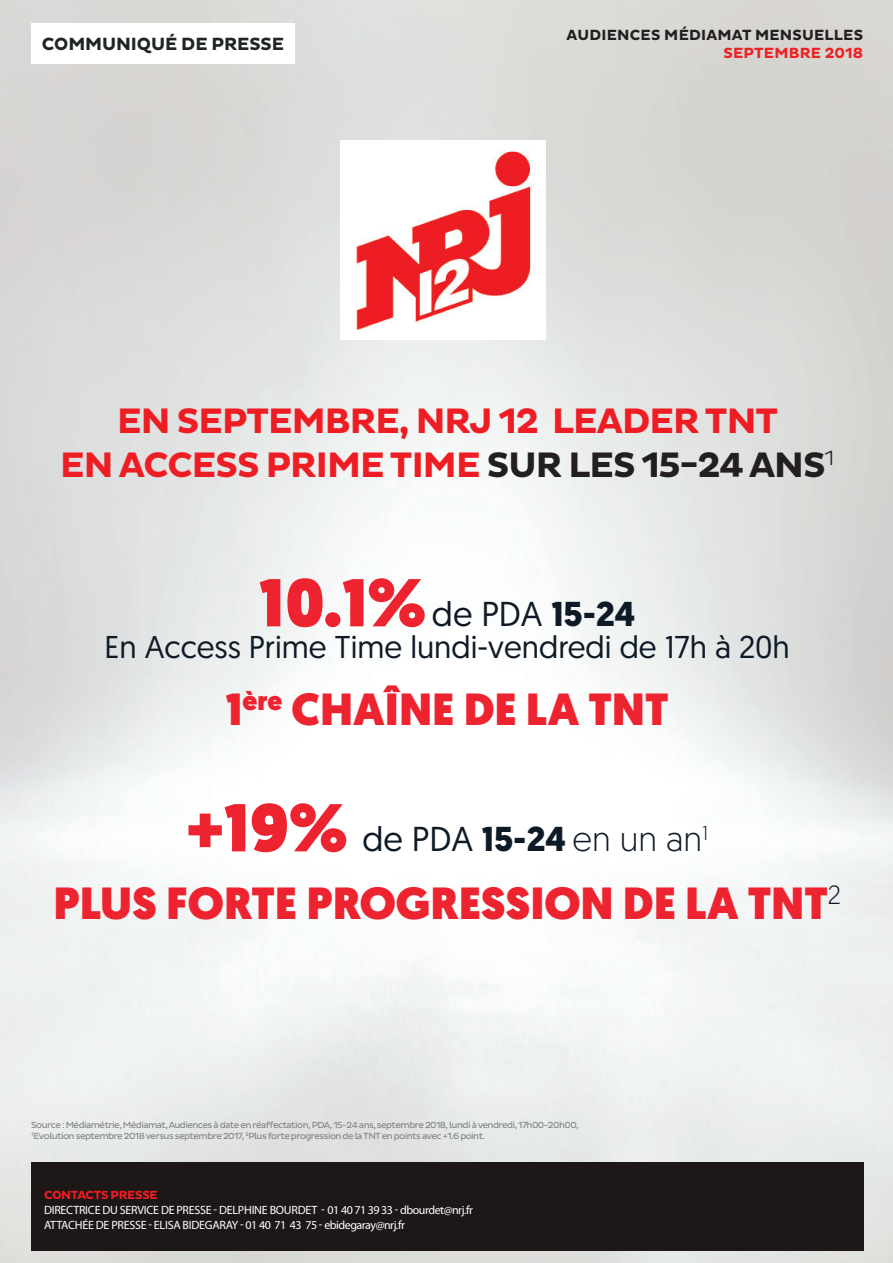
<style>
.page{position:relative;width:893px;height:1263px;background:#fff}
.page>*{position:absolute;margin:0;border:0;box-sizing:border-box;transform-origin:0 0}
.t1{font:900 67.5px "Geomanist";color:#ed2430}
.t2{font:900 45px "Geomanist";color:#ed2430}
.t3{font:700 36px "Pluto Sans";letter-spacing:-.025em;color:#ee1d23}
.t4{font:300 34.5px "Geomanist";color:#0f1a27}
.t5{font:31.5px "Geomanist";color:#0f1a27}
.t6{font:700 18px "Pluto Sans";letter-spacing:-.005em;color:#1f2424}
.t7{font:700 15px "Pluto Sans";letter-spacing:.015em;color:#231f20}
.t8{font:700 15px "Pluto Sans";letter-spacing:.015em;color:#ee2123}
.TEXTE__RECTANGLE_NOI{font:12px "Myriad Pro";letter-spacing:-.02em;color:#fff}
.TEXTE__RECTANGLE_NOI-2{font:700 12px "Pluto Sans";letter-spacing:-.025em;color:#ee1d23}
.TEXTE__CONDITIONS{font:9px "Pluto Sans";letter-spacing:-.06em;color:#808285}
.s1{color:#231f20}
.s2{font-weight:400;font-size:34.5px;color:#0f1a27}
.s3{font-weight:700;font-size:34.5px;color:#0f1a27}
.s4{font-weight:900;font-size:67.5px;color:#ed2430}
.s5{font-weight:400}
.s6{font-weight:700}
</style>
<div class="page">
<img style="left:0;top:0;width:805px;height:1263px">
<img style="left:805px;top:0;width:88px;height:1263px">
<div style="left:31px;top:1162px;width:832px;height:88px;background:#1d1718"></div>
<div style="left:31px;top:23px;width:264px;height:41px;background:#fff"></div>
<img style="left:340px;top:140px;width:205px;height:199px">
<p class="t6" style="left:42px;top:34px;width:244px">COMMUNIQUÉ DE PRESSE</p>
<p class="t7" style="left:567px;top:26px;width:298px">AUDIENCES MÉDIAMAT MENSUELLES</p>
<p class="t8" style="left:723px;top:44px;width:141px">SEPTEMBRE 2018</p>
<p class="t3" style="left:117px;top:401px;width:662px">EN SEPTEMBRE, NRJ 12 LEADER TNT</p>
<p class="t3" style="left:60px;top:444px;width:776px">EN ACCESS PRIME TIME <span class="s1">SUR LES 15-24 ANS</span><sup>1</sup></p>
<p class="t1" style="left:259px;top:557px;width:378px">10.1% <span class="s2">de PDA</span> <span class="s3">15-24</span></p>
<p class="t5" style="left:104px;top:626px;width:687px">En Access Prime Time lundi-vendredi de 17h à 20h</p>
<p class="t2" style="left:226px;top:679px;width:444px">1<sup>ère</sup> CHAÎNE DE LA TNT</p>
<p class="t4" style="left:186px;top:817px;width:523px"><span class="s4">+19%</span> <span class="s5">de PDA</span> <span class="s6">15-24</span> en un an<sup>1</sup></p>
<p class="t2" style="left:53px;top:872px;width:789px">PLUS FORTE PROGRESSION DE LA TNT<sup>2</sup></p>
<p class="TEXTE__CONDITIONS" style="left:31px;top:1120px;width:549px">Source : Médiamétrie, Médiamat, Audiences à date en réaffectation, PDA, 15-24 ans, septembre 2018, lundi à vendredi, 17h00-20h00,</p>
<p class="TEXTE__CONDITIONS" style="left:31px;top:1131px;width:455px"><sup>1</sup>Evolution septembre 2018 versus septembre 2017, <sup>2</sup>Plus forte progression de la TNT en points avec +1.6 point.</p>
<p class="TEXTE__RECTANGLE_NOI-2" style="left:44px;top:1188px;width:115px">CONTACTS PRESSE</p>
<p class="TEXTE__RECTANGLE_NOI" style="left:44px;top:1202px;width:430px">DIRECTRICE DU SERVICE DE PRESSE - DELPHINE BOURDET - 01 40 71 39 33 - dbourdet@nrj.fr</p>
<p class="TEXTE__RECTANGLE_NOI" style="left:44px;top:1217px;width:362px">ATTACHÉE DE PRESSE - ELISA BIDEGARAY - 01 40 71 43 75 - ebidegaray@nrj.fr</p>
</div>
